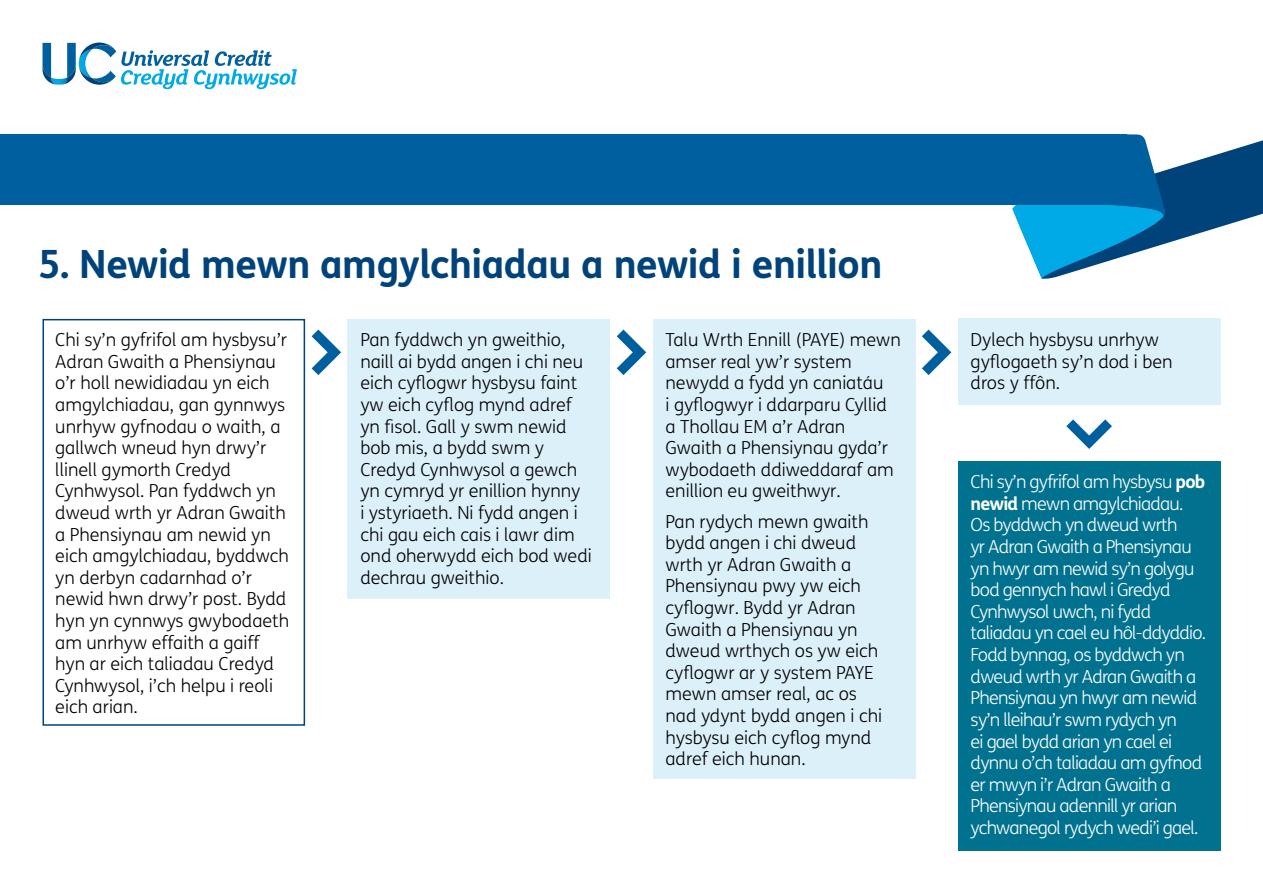
<style>
.page{position:relative;width:1263px;height:893px;background:#fff}
.page>*{position:absolute;margin:0;border:0;box-sizing:border-box;transform-origin:0 0}
.t1{font:700 39px "FS Me";letter-spacing:-.015em;color:#00437b}
.t2{font:300 18px/21.6px "FS Me";color:#000}
.t3{font:300 18px/21.6px "FS Me";letter-spacing:-.04em;color:#fff}
.s1{font-weight:700}
</style>
<div class="page">
<div style="left:653px;top:319px;width:262px;height:459px;background:#dcf0f9"></div>
<div style="left:43px;top:319px;width:262px;height:407px;background:#fff;border:2px solid #00437b"></div>
<div style="left:348px;top:319px;width:262px;height:279px;background:#dcf0f9"></div>
<div style="left:0;top:134px;width:1127px;height:71px;background:#005f9e"></div>
<svg style="left:1012px;top:134px;width:251px;height:145px"></svg>
<div style="left:958px;top:319px;width:262px;height:86px;background:#dcf0f9"></div>
<div style="left:958px;top:461px;width:262px;height:389px;background:#00728f"></div>
<svg style="left:312px;top:330px;width:29px;height:45px"></svg>
<svg style="left:617px;top:330px;width:29px;height:45px"></svg>
<svg style="left:922px;top:330px;width:29px;height:45px"></svg>
<svg style="left:1066px;top:419px;width:46px;height:30px"></svg>
<svg style="left:43px;top:43px;width:254px;height:46px"></svg>
<p class="t1" style="left:38px;top:234px;width:846px">5. Newid mewn amgylchiadau a newid i enillion</p>
<p class="t2" style="left:55px;top:329px;width:235px">Chi sy’n gyfrifol am hysbysu’r<br>Adran Gwaith a Phensiynau o’r holl newidiadau yn eich amgylchiadau, gan gynnwys unrhyw gyfnodau o waith, a gallwch wneud hyn drwy’r llinell gymorth Credyd<br>Cynhwysol. Pan fyddwch yn dweud wrth yr Adran Gwaith a Phensiynau am newid yn eich amgylchiadau, byddwch yn derbyn cadarnhad o’r newid hwn drwy’r post. Bydd hyn yn cynnwys gwybodaeth am unrhyw effaith a gaiff hyn ar eich taliadau Credyd<br>Cynhwysol, i’ch helpu i reoli eich arian.</p>
<p class="t2" style="left:360px;top:329px;width:233px">Pan fyddwch yn gweithio, naill ai bydd angen i chi neu eich cyflogwr hysbysu faint yw eich cyflog mynd adref yn fisol. Gall y swm newid bob mis, a bydd swm y<br>Credyd Cynhwysol a gewch yn cymryd yr enillion hynny<br>i ystyriaeth. Ni fydd angen i chi gau eich cais i lawr dim ond oherwydd eich bod wedi dechrau gweithio.</p>
<p class="t2" style="left:665px;top:329px;width:237px">Talu Wrth Ennill (PAYE) mewn amser real yw’r system newydd a fydd yn caniatáu<br>i gyflogwyr i ddarparu Cyllid a Thollau EM a’r Adran<br>Gwaith a Phensiynau gyda’r wybodaeth ddiweddaraf am enillion eu gweithwyr.</p>
<p class="t2" style="left:665px;top:510px;width:218px">Pan rydych mewn gwaith bydd angen i chi dweud wrth yr Adran Gwaith a<br>Phensiynau pwy yw eich cyflogwr. Bydd yr Adran<br>Gwaith a Phensiynau yn dweud wrthych os yw eich cyflogwr ar y system PAYE mewn amser real, ac os nad ydynt bydd angen i chi hysbysu eich cyflog mynd adref eich hunan.</p>
<p class="t2" style="left:971px;top:329px;width:203px">Dylech hysbysu unrhyw gyflogaeth sy’n dod i ben dros y ffôn.</p>
<p class="t3" style="left:971px;top:471px;width:237px">Chi sy’n gyfrifol am hysbysu <span class="s1">pob newid</span> mewn amgylchiadau.<br>Os byddwch yn dweud wrth<br>yr Adran Gwaith a Phensiynau yn hwyr am newid sy’n golygu bod gennych hawl i Gredyd<br>Cynhwysol uwch, ni fydd taliadau yn cael eu hôl-ddyddio.<br>Fodd bynnag, os byddwch yn dweud wrth yr Adran Gwaith a<br>Phensiynau yn hwyr am newid sy’n lleihau’r swm rydych yn<br>ei gael bydd arian yn cael ei dynnu o’ch taliadau am gyfnod er mwyn i’r Adran Gwaith a<br>Phensiynau adennill yr arian ychwanegol rydych wedi’i gael.</p>
</div>
